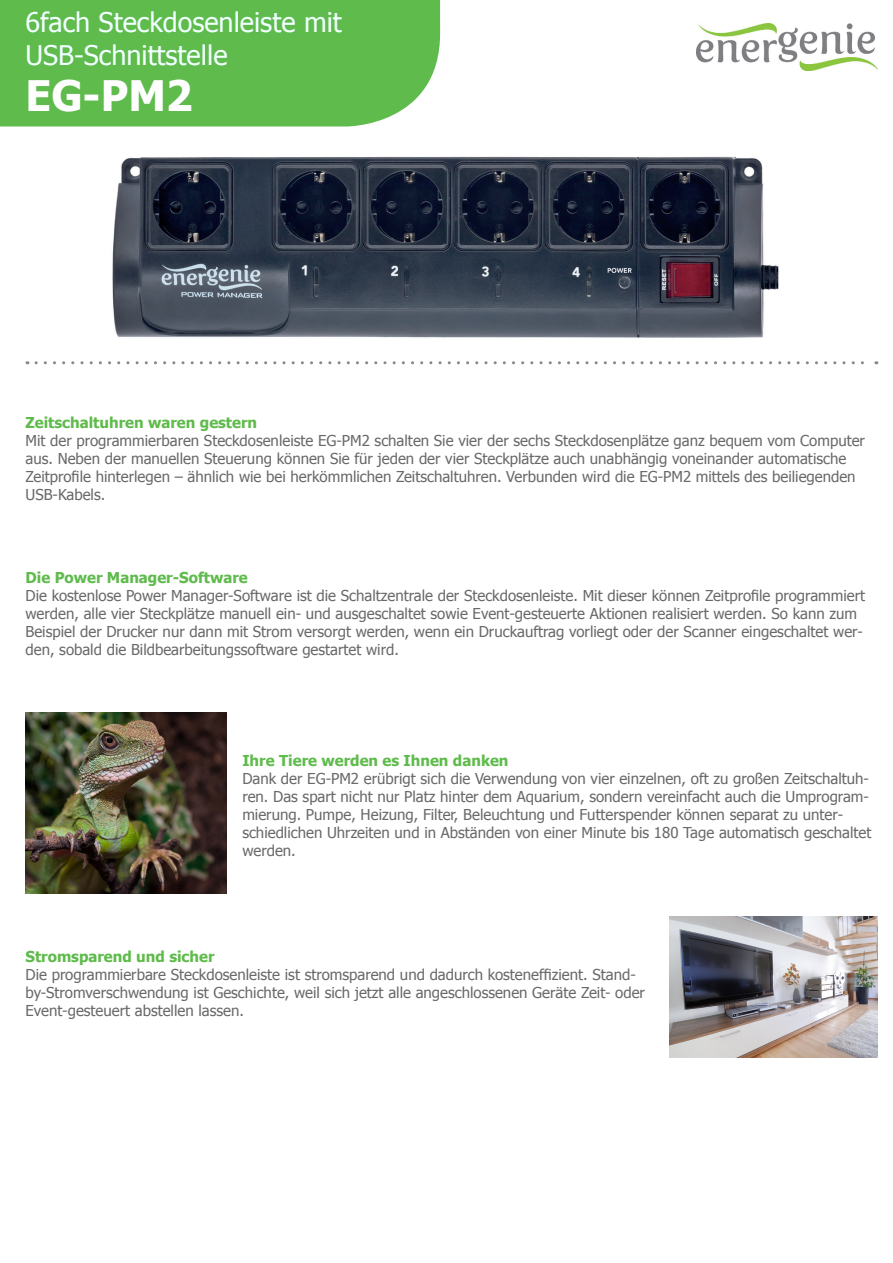
<style>
.page{position:relative;width:893px;height:1263px;background:#fff}
.page>*{position:absolute;margin:0;border:0;box-sizing:border-box;transform-origin:0 0}
.t1{font:700 42px "Tahoma";color:#fff}
.t2{font:27px/32.4px "Tahoma";color:#f1ffff}
.t3{font:15px/18px "Tahoma";color:#696969}
.t4{font:700 15px "Tahoma";color:#5fbb4c}
</style>
<div class="page">
<svg style="left:36px;top:361px;width:841px;height:3px"></svg>
<img style="left:112px;top:156px;width:667px;height:182px">
<img style="left:26px;top:712px;width:200px;height:181px">
<img style="left:669px;top:916px;width:208px;height:141px">
<div style="left:0;top:0;width:440px;height:126px;background:#5fbb4c"></div>
<img style="left:696px;top:23px;width:181px;height:48px">
<p class="t2" style="left:26px;top:5px;width:318px">6fach Steckdosenleiste mit<br>USB-Schnittstelle</p>
<p class="t1" style="left:26px;top:66px;width:169px">EG-PM2</p>
<p class="t4" style="left:26px;top:412px;width:233px">Zeitschaltuhren waren gestern</p>
<p class="t3" style="left:26px;top:431px;width:841px">Mit der programmierbaren Steckdosenleiste EG-PM2 schalten Sie vier der sechs Steckdosenplätze ganz bequem vom Computer aus. Neben der manuellen Steuerung können Sie für jeden der vier Steckplätze auch unabhängig voneinander automatische Zeitprofile hinterlegen – ähnlich wie bei herkömmlichen Zeitschaltuhren. Verbunden wird die EG-PM2 mittels des beiliegenden USB-Kabels.</p>
<p class="t4" style="left:26px;top:567px;width:224px">Die Power Manager-Software</p>
<p class="t3" style="left:26px;top:586px;width:841px">Die kostenlose Power Manager-Software ist die Schaltzentrale der Steckdosenleiste. Mit dieser können Zeitprofile programmiert werden, alle vier Steckplätze manuell ein- und ausgeschaltet sowie Event-gesteuerte Aktionen realisiert werden. So kann zum Beispiel der Drucker nur dann mit Strom versorgt werden, wenn ein Druckauftrag vorliegt oder der Scanner eingeschaltet wer&shy;den, sobald die Bildbearbeitungssoftware gestartet wird.</p>
<p class="t4" style="left:242px;top:750px;width:268px">Ihre Tiere werden es Ihnen danken</p>
<p class="t3" style="left:242px;top:769px;width:630px">Dank der EG-PM2 erübrigt sich die Verwendung von vier einzelnen, oft zu großen Zeitschaltuh&shy;ren. Das spart nicht nur Platz hinter dem Aquarium, sondern vereinfacht auch die Umprogram&shy;mierung. Pumpe, Heizung, Filter, Beleuchtung und Futterspender können separat zu unter&shy;schiedlichen Uhrzeiten und in Abständen von einer Minute bis 180 Tage automatisch geschaltet werden.</p>
<p class="t4" style="left:26px;top:946px;width:191px">Stromsparend und sicher</p>
<p class="t3" style="left:26px;top:965px;width:621px">Die programmierbare Steckdosenleiste ist stromsparend und dadurch kosteneffizient. Stand&shy;by-Stromverschwendung ist Geschichte, weil sich jetzt alle angeschlossenen Geräte Zeit- oder<br>Event-gesteuert abstellen lassen.</p>
</div>
